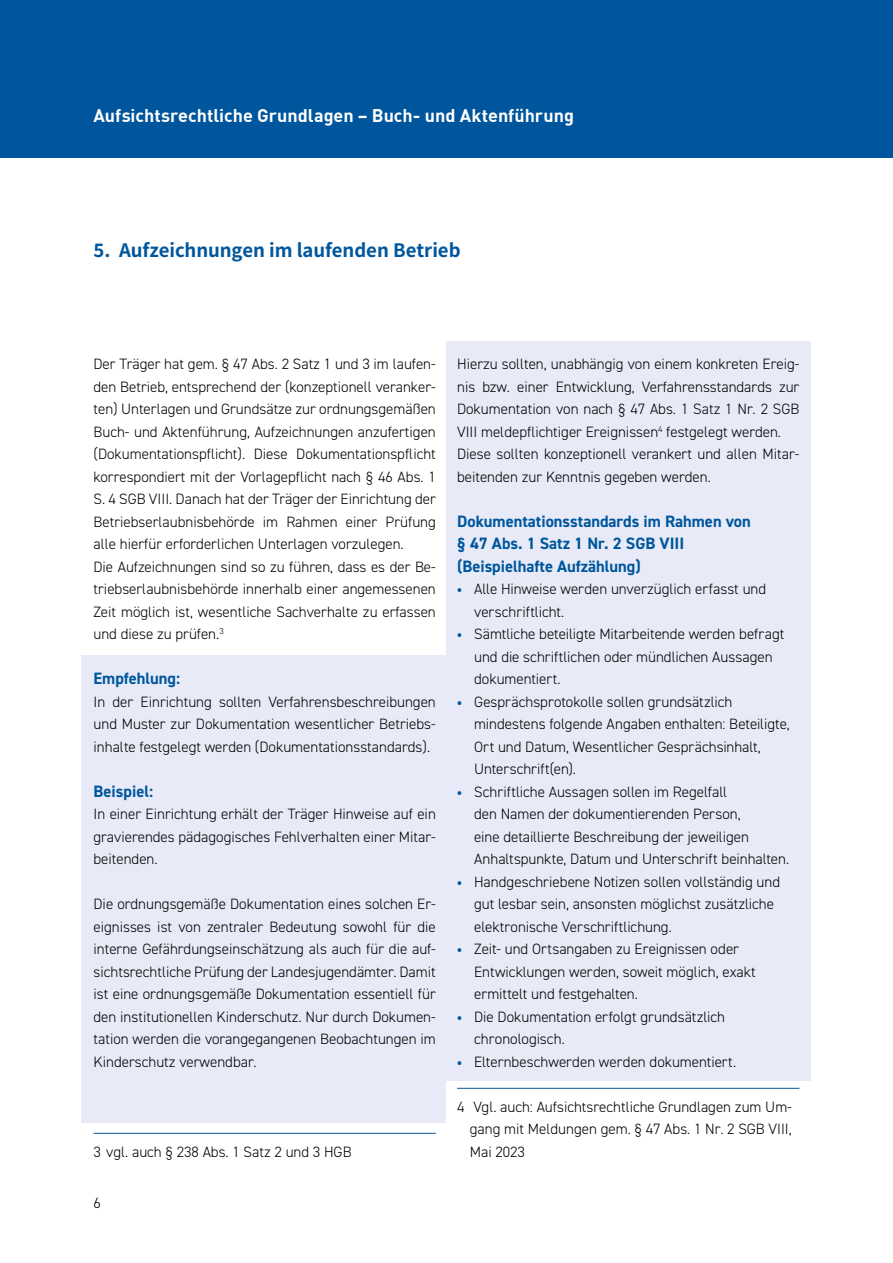
<style>
.page{position:relative;width:893px;height:1263px;background:#fff}
.page>*{position:absolute;margin:0;border:0;box-sizing:border-box;transform-origin:0 0}
.t1{font:21px "Source Sans Variable";letter-spacing:-.005em;color:#00569d}
.t2{font:700 18px "DIN";color:#fff}
.t3{font:700 16.5px/22.5px "DIN2014";color:#00569d}
.t4{font:300 15px/22.5px "DIN2014";color:#000}
.s1{font-family:"Source Sans Variable";font-weight:400;color:#00569d}
</style>
<div class="page">
<div style="left:0;top:0;width:893px;height:157px;background:#00569d"></div>
<div style="left:81px;top:655px;width:364px;height:468px;background:#e8ebf7"></div>
<div style="left:446px;top:341px;width:365px;height:739px;background:#e8ebf7"></div>
<hr style="left:457px;top:1088px;width:342px;height:1px;background:#00569d">
<hr style="left:94px;top:1133px;width:342px;height:1px;background:#00569d">
<p class="t2" style="left:94px;top:103px;width:482px">Aufsichtsrechtliche Grundlagen – Buch- und Aktenführung</p>
<h1 class="t1" style="left:94px;top:237px;width:369px">5. Aufzeichnungen im laufenden Betrieb</h1>
<p class="t4" style="left:94px;top:353px;width:344px">Der Träger hat gem. § 47 Abs. 2 Satz 1 und 3 im laufen&shy;den Betrieb, entsprechend der (konzeptionell veranker&shy;ten) Unterlagen und Grundsätze zur ordnungsgemäßen Buch- und Aktenführung, Aufzeichnungen anzufertigen (Dokumentationspflicht). Diese Dokumentationspflicht korrespondiert mit der Vorlagepflicht nach § 46 Abs. 1<br>S. 4 SGB VIII. Danach hat der Träger der Einrichtung der Betriebserlaubnisbehörde im Rahmen einer Prüfung alle hierfür erforderlichen Unterlagen vorzulegen.<br>Die Aufzeichnungen sind so zu führen, dass es der Be&shy;triebserlaubnisbehörde innerhalb einer angemessenen Zeit möglich ist, wesentliche Sachverhalte zu erfassen und diese zu prüfen.<sup>3</sup></p>
<p class="t3" style="left:94px;top:667px;width:88px">Empfehlung:</p>
<p class="t4" style="left:94px;top:690px;width:344px;text-align:justify">In der Einrichtung sollten Verfahrensbeschreibungen und Muster zur Dokumentation wesentlicher Betriebs&shy;inhalte festgelegt werden (Dokumentationsstandards).</p>
<p class="t3" style="left:94px;top:779px;width:61px">Beispiel:</p>
<p class="t4" style="left:94px;top:803px;width:344px;text-align:justify">In einer Einrichtung erhält der Träger Hinweise auf ein gravierendes pädagogisches Fehlverhalten einer Mitar&shy;beitenden.</p>
<p class="t4" style="left:94px;top:893px;width:344px;text-align:justify">Die ordnungsgemäße Dokumentation eines solchen Er&shy;eignisses ist von zentraler Bedeutung sowohl für die interne Gefährdungseinschätzung als auch für die auf&shy;sichtsrechtliche Prüfung der Landesjugendämter. Damit ist eine ordnungsgemäße Dokumentation essentiell für den institutionellen Kinderschutz. Nur durch Dokumen&shy;tation werden die vorangegangenen Beobachtungen im Kinderschutz verwendbar.</p>
<p class="t4" style="left:94px;top:1140px;width:260px">3 vgl. auch § 238 Abs. 1 Satz 2 und 3 HGB</p>
<p class="t4" style="left:94px;top:1192px;width:9px">6</p>
<p class="t4" style="left:457px;top:353px;width:344px">Hierzu sollten, unabhängig von einem konkreten Ereig&shy;nis bzw. einer Entwicklung, Verfahrensstandards zur Dokumentation von nach § 47 Abs. 1 Satz 1 Nr. 2 SGB VIII meldepflichtiger Ereignissen<sup>4</sup> festgelegt werden.<br>Diese sollten konzeptionell verankert und allen Mitar&shy;beitenden zur Kenntnis gegeben werden.</p>
<p class="t3" style="left:457px;top:509px;width:295px">Dokumentationsstandards im Rahmen von § 47 Abs. 1 Satz 1 Nr. 2 SGB VIII (Beispielhafte Aufzählung)</p>
<p class="t4" style="left:474px;top:578px;width:294px;text-indent:-17px"><span class="s1">•</span> Alle Hinweise werden unverzüglich erfasst und verschriftlicht.</p>
<p class="t4" style="left:474px;top:623px;width:312px;text-indent:-17px"><span class="s1">•</span> Sämtliche beteiligte Mitarbeitende werden befragt und die schriftlichen oder mündlichen Aussagen dokumentiert.</p>
<p class="t4" style="left:474px;top:690px;width:317px;text-indent:-17px"><span class="s1">•</span> Gesprächsprotokolle sollen grundsätzlich mindestens folgende Angaben enthalten: Beteiligte, Ort und Datum, Wesentlicher Gesprächsinhalt, Unterschrift(en).</p>
<p class="t4" style="left:474px;top:780px;width:317px;text-indent:-17px"><span class="s1">•</span> Schriftliche Aussagen sollen im Regelfall<br>den Namen der dokumentierenden Person,<br>eine detaillierte Beschreibung der jeweiligen Anhaltspunkte, Datum und Unterschrift beinhalten.</p>
<p class="t4" style="left:474px;top:870px;width:308px;text-indent:-17px"><span class="s1">•</span> Handgeschriebene Notizen sollen vollständig und gut lesbar sein, ansonsten möglichst zusätzliche elektronische Verschriftlichung.</p>
<p class="t4" style="left:474px;top:938px;width:283px;text-indent:-17px"><span class="s1">•</span> Zeit- und Ortsangaben zu Ereignissen oder<br>Entwicklungen werden, soweit möglich, exakt ermittelt und festgehalten.</p>
<p class="t4" style="left:474px;top:1005px;width:252px;text-indent:-17px"><span class="s1">•</span> Die Dokumentation erfolgt grundsätzlich chronologisch.</p>
<p class="t4" style="left:457px;top:1050px;width:281px"><span class="s1">•</span> Elternbeschwerden werden dokumentiert.</p>
<p class="t4" style="left:470px;top:1095px;width:324px;text-align:justify;text-indent:-13px">4 Vgl. auch: Aufsichtsrechtliche Grundlagen zum Um&shy;gang mit Meldungen gem. § 47 Abs. 1 Nr. 2 SGB VIII, Mai 2023</p>
</div>
